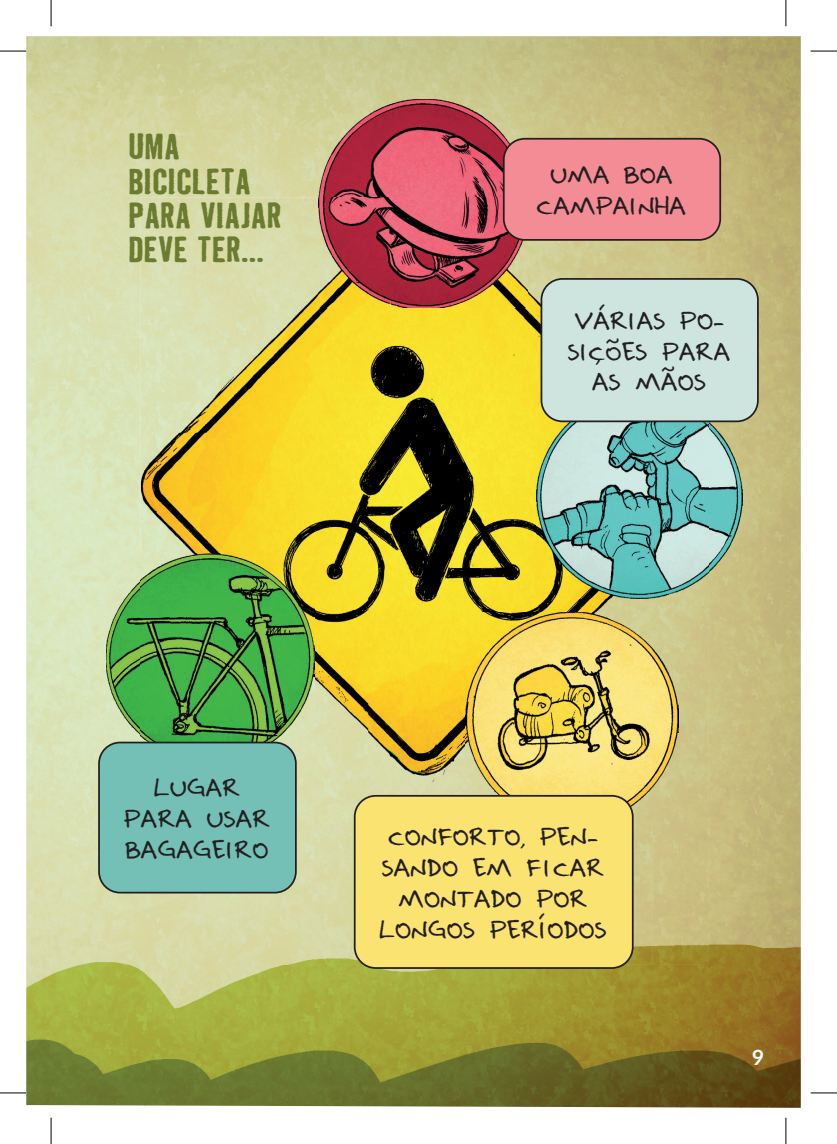
<style>
.page{position:relative;width:837px;height:1144px;background:#fff}
.page>*{position:absolute;margin:0;border:0;box-sizing:border-box;transform-origin:0 0}
.t1{font:700 33.25px/34.3px "Badhouse";color:#6b7c31}
.t2{font:31.5px/30.8px "escritamao 3";color:#231f20;text-align:center}
.t3{font:700 21px "Aleo";color:#fff}
</style>
<div class="page">
<img style="left:26px;top:36px;width:297px;height:178px">
<img style="left:323px;top:36px;width:477px;height:118px">
<img style="left:720px;top:154px;width:80px;height:60px">
<img style="left:26px;top:214px;width:119px;height:891px">
<img style="left:708px;top:214px;width:92px;height:238px">
<img style="left:740px;top:452px;width:60px;height:656px">
<img style="left:682px;top:599px;width:59px;height:508px">
<img style="left:145px;top:964px;width:537px;height:143px">
<img style="left:141px;top:197px;width:226px;height:413px">
<img style="left:482px;top:239px;width:226px;height:194px">
<img style="left:367px;top:307px;width:115px;height:480px">
<img style="left:481px;top:433px;width:57px;height:179px">
<img style="left:538px;top:599px;width:170px;height:70px">
<img style="left:311px;top:610px;width:57px;height:354px">
<img style="left:652px;top:669px;width:56px;height:295px">
<img style="left:141px;top:762px;width:170px;height:202px">
<img style="left:367px;top:787px;width:285px;height:177px">
<img style="left:465px;top:612px;width:213px;height:212px">
<img style="left:536px;top:394px;width:206px;height:205px">
<img style="left:106px;top:554px;width:208px;height:208px">
<div style="left:541px;top:279px;width:216px;height:142px;background:#cde5de;border-radius:21px"></div>
<div style="left:540px;top:278px;width:218px;height:144px;border:2px solid #231f20;border-radius:21px"></div>
<div style="left:354px;top:796px;width:278px;height:172px;background:#fae371;border-radius:21px"></div>
<div style="left:354px;top:795px;width:279px;height:174px;border:2px solid #231f20;border-radius:21px"></div>
<img style="left:318px;top:99px;width:209px;height:208px">
<div style="left:99px;top:742px;width:197px;height:151px;background:#74c0b6;border-radius:21px"></div>
<div style="left:98px;top:742px;width:198px;height:151px;border:2px solid #231f20;border-radius:21px"></div>
<div style="left:503px;top:139px;width:217px;height:101px;background:#f48c95;border-radius:21px"></div>
<div style="left:502px;top:138px;width:218px;height:103px;border:2px solid #231f20;border-radius:21px"></div>
<svg style="left:0;top:51px;width:26px;height:1px"></svg>
<svg style="left:810px;top:51px;width:26px;height:1px"></svg>
<svg style="left:0;top:1092px;width:26px;height:1px"></svg>
<svg style="left:810px;top:1092px;width:26px;height:1px"></svg>
<svg style="left:51px;top:0;width:1px;height:26px"></svg>
<svg style="left:51px;top:1118px;width:1px;height:26px"></svg>
<svg style="left:785px;top:0;width:1px;height:26px"></svg>
<svg style="left:785px;top:1118px;width:1px;height:26px"></svg>
<p class="t1" style="left:128px;top:128px;width:155px">UMA<br>BICICLETA<br>PARA VIAJAR<br>DEVE TER...</p>
<p class="t2" style="left:536px;top:158px;width:151px">Uma boa campainha</p>
<p class="t2" style="left:567px;top:303px;width:164px">Várias po&shy;sições para as mãos</p>
<p class="t2" style="left:124px;top:771px;width:148px">lugar para usar bagageiro</p>
<p class="t2" style="left:379px;top:820px;width:229px">conforto, pen&shy;sando em ficar montado por longos períodos</p>
<p class="t3" style="left:752px;top:1045px;width:12px">9</p>
</div>
